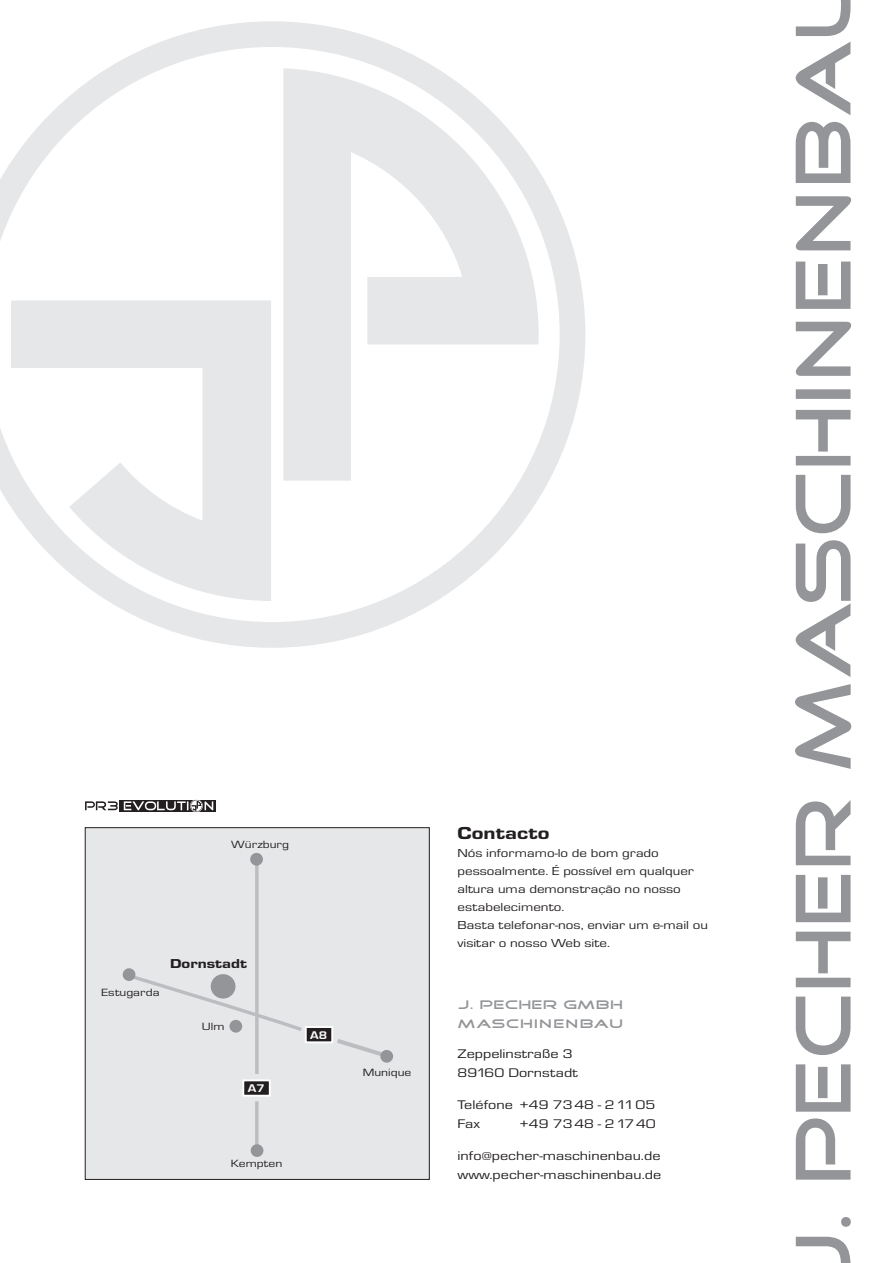
<style>
.page{position:relative;width:893px;height:1263px;background:#fff}
.page>*{position:absolute;margin:0;border:0;box-sizing:border-box;transform-origin:0 0}
.t1{font:18px "Eurostile T Heav";letter-spacing:.005em;color:#231f20;scale:1.25 1}
.t2{font:13.35px "Eurostile T Heav";color:#231f20;scale:1.25 1}
.t3{font:12.9px "Eurostile T";color:#231f20;scale:1.25 1}
.t4{font:12.45px "Good Times";letter-spacing:.04em;color:#939598;scale:1.25 1}
.t5{font:12.45px "Good Times";letter-spacing:.06em;color:#939598;scale:1.25 1}
.t6{font:12px "Eurostile T";color:#231f20;scale:1.25 1}
.t7{font:700 11.55px "Eurostile T";color:#fff;scale:1.18 1}
.t8{font:10.8px "Eurostile T";color:#231f20;scale:1.25 1}
</style>
<div class="page">
<div style="left:85px;top:828px;width:344px;height:351px;background:#e6e7e9"></div>
<div style="left:85px;top:827px;width:344px;height:352px;border:1px solid #231f20"></div>
<svg style="left:255px;top:1101px;width:4px;height:43px"></svg>
<svg style="left:122px;top:968px;width:180px;height:65px"></svg>
<div style="left:251px;top:1144px;width:12px;height:13px;background:#939598;border-radius:50%"></div>
<div style="left:211px;top:974px;width:24px;height:24px;background:#939598;border-radius:50%"></div>
<div style="left:243px;top:1080px;width:27px;height:16px;background:#231f20"></div>
<div style="left:242px;top:1079px;width:29px;height:18px;border:2px solid #fff"></div>
<svg style="left:255px;top:866px;width:4px;height:208px"></svg>
<div style="left:306px;top:1027px;width:26px;height:15px;background:#231f20"></div>
<div style="left:305px;top:1026px;width:28px;height:17px;border:2px solid #fff"></div>
<svg style="left:337px;top:1039px;width:57px;height:24px"></svg>
<div style="left:250px;top:853px;width:13px;height:13px;background:#939598;border-radius:50%"></div>
<div style="left:229px;top:1020px;width:13px;height:12px;background:#939598;border-radius:50%"></div>
<svg style="left:119px;top:800px;width:97px;height:12px"></svg>
<svg style="left:124px;top:800px;width:89px;height:12px"></svg>
<svg style="left:85px;top:801px;width:33px;height:9px"></svg>
<svg style="left:795px;top:0;width:56px;height:1263px"></svg>
<svg style="left:0;top:21px;width:585px;height:627px"></svg>
<p class="t8" style="left:231px;top:838px;width:48px">Würzburg</p>
<p class="t8" style="left:102px;top:987px;width:48px">Estugarda</p>
<p class="t2" style="left:170px;top:956px;width:63px">Dornstadt</p>
<p class="t8" style="left:202px;top:1021px;width:20px">Ulm</p>
<p class="t7" style="left:248px;top:1082px;width:16px">A7</p>
<p class="t8" style="left:231px;top:1158px;width:43px">Kempten</p>
<p class="t7" style="left:310px;top:1028px;width:16px">A8</p>
<p class="t8" style="left:363px;top:1067px;width:40px">Munique</p>
<p class="t1" style="left:458px;top:824px;width:75px">Contacto</p>
<p class="t6" style="left:458px;top:847px;width:163px">Nós informamo-lo de bom grado</p>
<p class="t6" style="left:458px;top:865px;width:191px">pessoalmente. É possível em qualquer</p>
<p class="t6" style="left:458px;top:882px;width:180px">altura uma demonstração no nosso</p>
<p class="t6" style="left:458px;top:900px;width:87px">estabelecimento.</p>
<p class="t6" style="left:458px;top:918px;width:202px">Basta telefonar-nos, enviar um e-mail ou</p>
<p class="t6" style="left:458px;top:936px;width:124px">visitar o nosso Web site.</p>
<p class="t4" style="left:458px;top:999px;width:134px">J. PECHER GMBH</p>
<p class="t5" style="left:458px;top:1018px;width:134px">MASCHINENBAU</p>
<p class="t3" style="left:458px;top:1047px;width:94px">Zeppelinstraße 3</p>
<p class="t3" style="left:458px;top:1066px;width:98px">89160 Dornstadt</p>
<p class="t3" style="left:458px;top:1098px;width:160px">Teléfone +49 7348 - 21105</p>
<p class="t3" style="left:458px;top:1117px;width:20px">Fax</p>
<p class="t3" style="left:519px;top:1117px;width:111px">+49 7348 - 21740</p>
<p class="t3" style="left:458px;top:1149px;width:164px">info@pecher-maschinenbau.de</p>
<p class="t3" style="left:458px;top:1168px;width:165px">www.pecher-maschinenbau.de</p>
</div>
